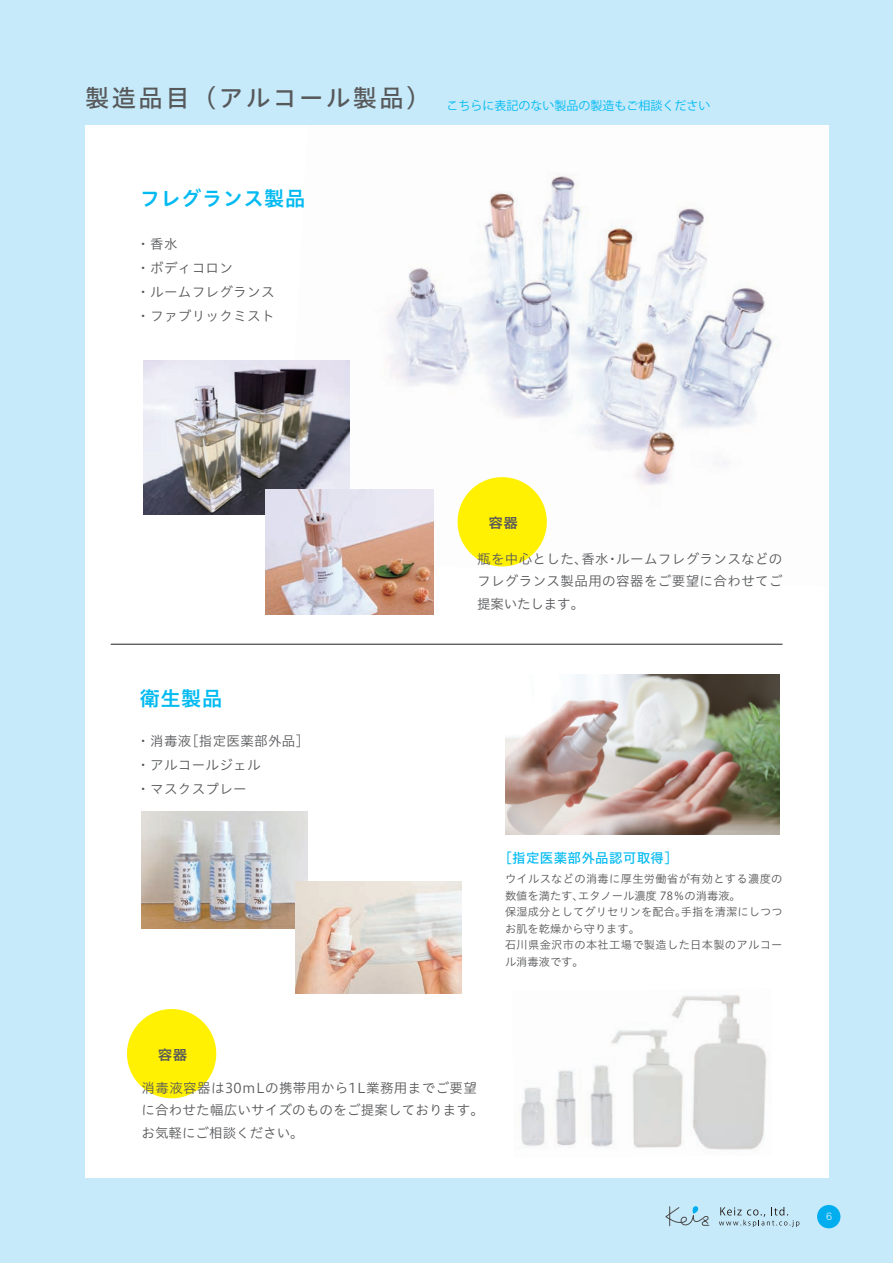
<style>
.page{position:relative;width:893px;height:1263px;background:#c6eafa}
.page>*{position:absolute;margin:0;border:0;box-sizing:border-box;transform-origin:0 0}
.t1{font:24.3px "Hiragino UD Sans Std W5";letter-spacing:.1em;color:#57585a}
.t2{font:20.25px "Hiragino UD Sans Std W6";letter-spacing:.025em;color:#00baf1}
.t3{font:13.65px "Hiragino UD Sans Std W6";color:#57585a;scale:1.06 1}
.t4{font:13.5px/24px "Hiragino UD Sans Std W3";letter-spacing:.025em;color:#57585a}
.t5{font:13.5px "Hiragino UD Sans Std W5";letter-spacing:.025em;color:#00baf1}
.t6{font:12px "Koz Go Pr 6 N";color:#00baf1}
.t7{font:11.25px/16.5px "Hiragino UD Sans Std W3";letter-spacing:.01em;color:#57585a}
.t8{font:9.6px "Hira Maru Std W2";color:#fff}
</style>
<div class="page">
<div style="left:85px;top:125px;width:743px;height:1053px;background:#fff"></div>
<img style="left:349px;top:173px;width:425px;height:414px">
<hr style="left:111px;top:644px;width:672px;height:1px;background:#231f20">
<svg style="left:127px;top:1009px;width:90px;height:90px"></svg>
<img style="left:505px;top:674px;width:275px;height:160px">
<img style="left:141px;top:812px;width:166px;height:116px">
<img style="left:295px;top:882px;width:166px;height:111px">
<svg style="left:455px;top:474px;width:95px;height:95px"></svg>
<img style="left:144px;top:360px;width:205px;height:154px">
<img style="left:265px;top:489px;width:168px;height:126px">
<img style="left:521px;top:995px;width:246px;height:155px">
<svg style="left:665px;top:1206px;width:45px;height:20px"></svg>
<svg style="left:719px;top:1207px;width:80px;height:20px"></svg>
<div style="left:817px;top:1205px;width:23px;height:23px;background:#00aeef;border-radius:50%"></div>
<h1 class="t1" style="left:85px;top:79px;width:347px">製造品目（アルコール製品）</h1>
<h2 class="t2" style="left:140px;top:182px;width:167px">フレグランス製品</h2>
<p class="t4" style="left:136px;top:231px;width:140px">・香水<br>・ボディコロン<br>・ルームフレグランス・ファブリックミスト</p>
<p class="t6" style="left:446px;top:99px;width:265px">こちらに表記のない製品の製造もご相談ください</p>
<h2 class="t2" style="left:140px;top:683px;width:84px">衛生製品</h2>
<p class="t4" style="left:136px;top:728px;width:174px">・消毒液［指定医薬部外品］・アルコールジェル<br>・マスクスプレー</p>
<p class="t3" style="left:488px;top:512px;width:29px">容器</p>
<p class="t4" style="left:477px;top:546px;width:307px;line-height:22.5px;text-align:justify">瓶を中心とした、香水・ルームフレグランスなどのフレグランス製品用の容器をご要望に合わせてご提案いたします。</p>
<p class="t5" style="left:498px;top:847px;width:181px">［指定医薬部外品認可取得］</p>
<p class="t7" style="left:505px;top:870px;width:279px">ウイルスなどの消毒に厚生労働省が有効とする濃度の数値を満たす、エタノール濃度 78％の消毒液。<br>保湿成分としてグリセリンを配合。手指を清潔にしつつお肌を乾燥から守ります。<br>石川県金沢市の本社工場で製造した日本製のアルコール消毒液です。</p>
<p class="t3" style="left:158px;top:1044px;width:29px">容器</p>
<p class="t4" style="left:141px;top:1076px;width:344px;line-height:22.5px">消毒液容器は30ｍLの携帯用から1L業務用までご要望に合わせた幅広いサイズのものをご提案しております。お気軽にご相談ください。</p>
<p class="t8" style="left:826px;top:1209px;width:8px">6</p>
</div>
